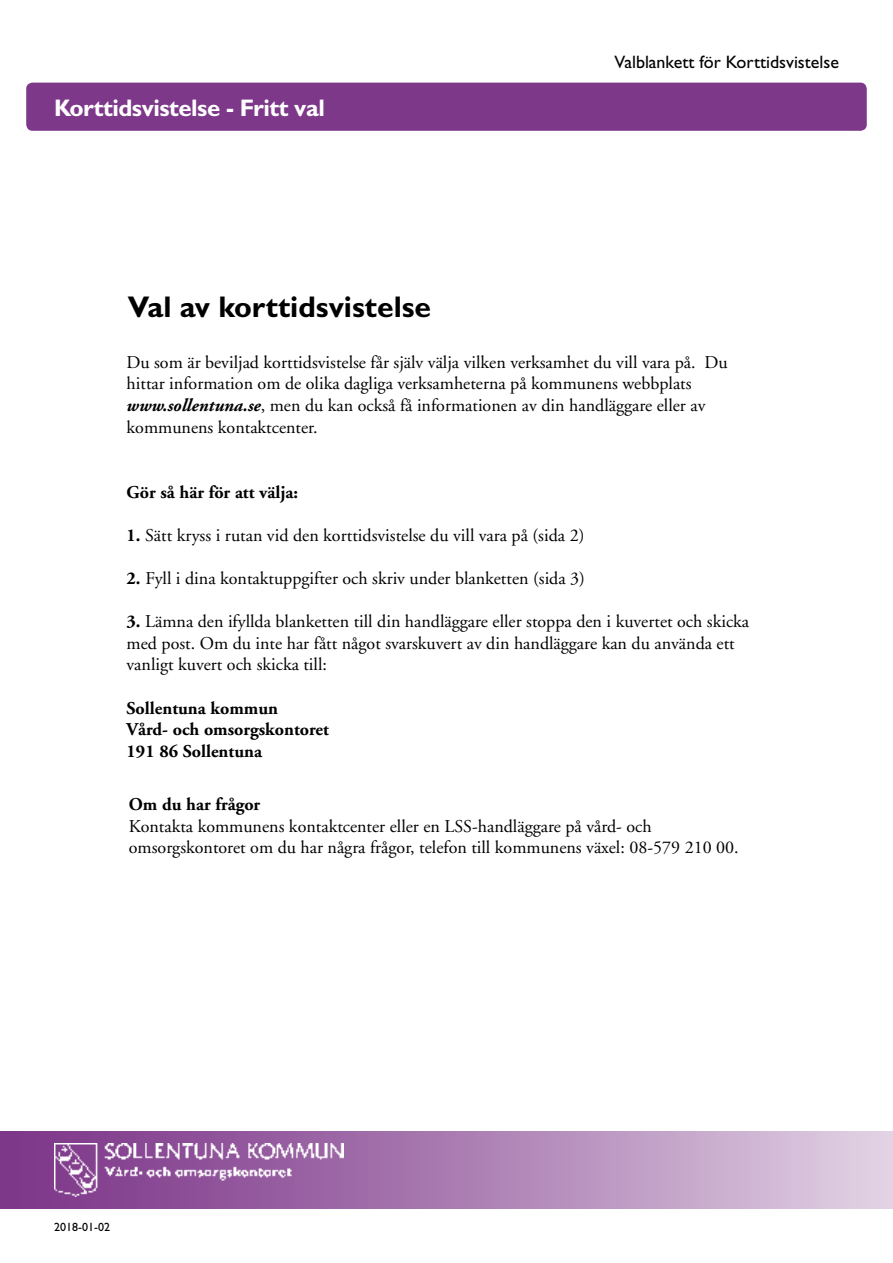
<style>
.page{position:relative;width:893px;height:1263px;background:#fff}
.page>*{position:absolute;margin:0;border:0;box-sizing:border-box;transform-origin:0 0}
.t1{font:700 30px "Gill Sans";color:#000}
.t2{font:700 24px "Gill Sans";letter-spacing:-.02em;color:#fff}
.t3{font:18px/21.6px "Adobe Garamond";color:#000}
.t4{font:700 18px/21.6px "Adobe Garamond";color:#000}
.t5{font:18px "Gill Sans";color:#000}
.t6{font:12px "Gill Sans";color:#000}
.s1{font-weight:700;font-style:italic}
.s2{font-weight:700}
</style>
<div class="page">
<div style="left:26px;top:83px;width:841px;height:48px;background:#7e388a;border-radius:6px"></div>
<div style="left:0;top:1131px;width:893px;height:77px;background:linear-gradient(to right,#772e84,#dfcee2)"></div>
<img style="left:54px;top:1143px;width:290px;height:53px">
<h2 class="t2" style="left:54px;top:94px;width:272px">Korttidsvistelse - Fritt val</h2>
<h1 class="t1" style="left:128px;top:289px;width:305px">Val av korttidsvistelse</h1>
<p class="t5" style="left:615px;top:51px;width:226px">Valblankett för Korttidsvistelse</p>
<p class="t3" style="left:127px;top:352px;width:602px">Du som är beviljad korttidsvistelse får själv välja vilken verksamhet du vill vara på. Du hittar information om de olika dagliga verksamheterna på kommunens webbplats <span class="s1">www.sollentuna.se</span>, men du kan också få informationen av din handläggare eller av kommunens kontaktcenter.</p>
<p class="t4" style="left:127px;top:481px;width:173px">Gör så här för att välja:</p>
<p class="t3" style="left:127px;top:525px;width:459px"><span class="s2">1.</span> Sätt kryss i rutan vid den korttidsvistelse du vill vara på (sida 2)</p>
<p class="t3" style="left:127px;top:568px;width:460px"><span class="s2">2.</span> Fyll i dina kontaktuppgifter och skriv under blanketten (sida 3)</p>
<p class="t3" style="left:127px;top:611px;width:624px"><span class="s2">3.</span> Lämna den ifyllda blanketten till din handläggare eller stoppa den i kuvertet och skicka med post. Om du inte har fått något svarskuvert av din handläggare kan du använda ett vanligt kuvert och skicka till:</p>
<p class="t4" style="left:127px;top:697px;width:204px">Sollentuna kommun<br>Vård- och omsorgskontoret<br>191 86 Sollentuna</p>
<p class="t4" style="left:129px;top:794px;width:133px">Om du har frågor</p>
<p class="t3" style="left:129px;top:816px;width:611px">Kontakta kommunens kontaktcenter eller en LSS-handläggare på vård- och omsorgskontoret om du har några frågor, telefon till kommunens växel: 08-579 210 00.</p>
<p class="t6" style="left:54px;top:1220px;width:57px">2018-01-02</p>
</div>
